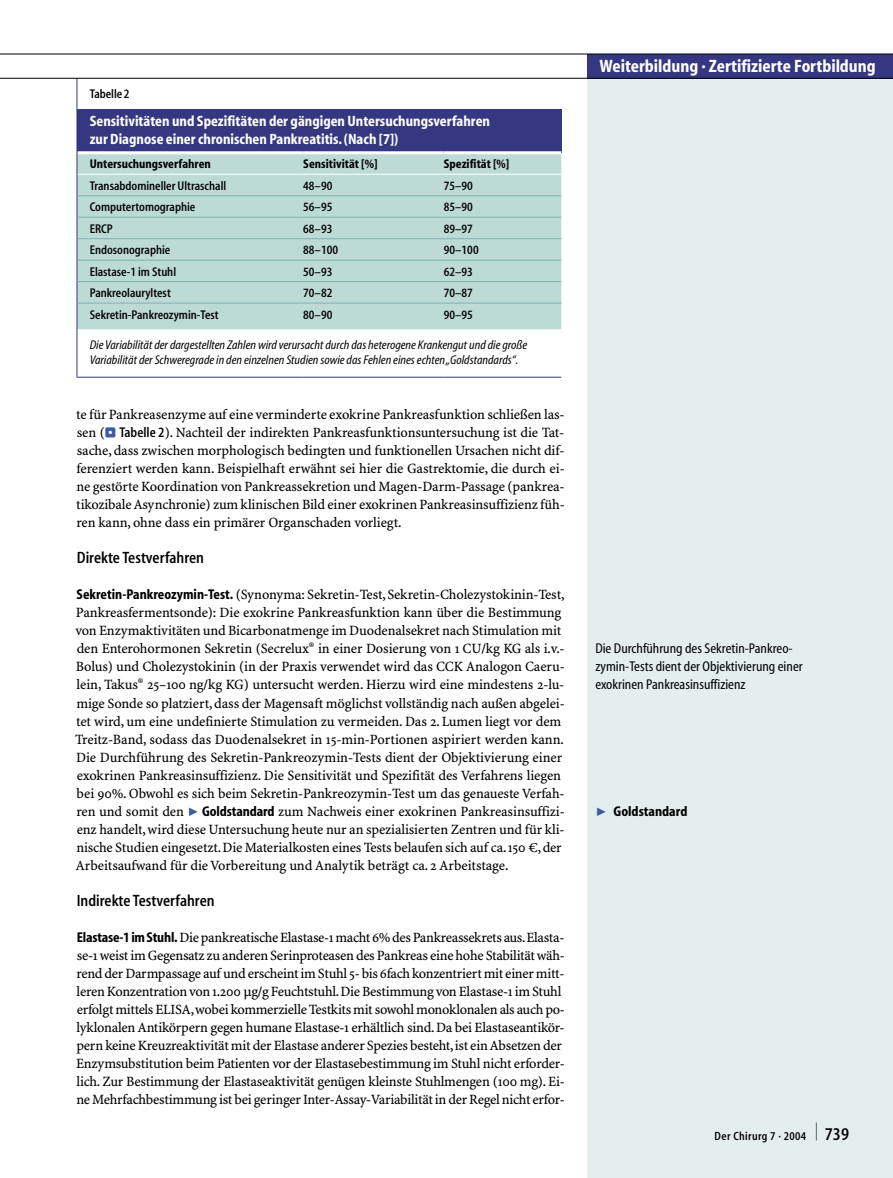
<style>
.page{position:relative;width:893px;height:1178px;background:#fff}
.page>*{position:absolute;margin:0;border:0;box-sizing:border-box;transform-origin:0 0}
.t1{font:700 condensed 18px "S Myriad";color:#fff}
.t2{font:600 condensed 16.5px "S Myriad";color:#000}
.t3{font:700 condensed 15px/18px "S Myriad";color:#fff}
.t4{font:14.25px/18px "S Minion Plus";letter-spacing:-.015em;color:#000}
.t5{font:condensed 14.25px/18px "S Myriad";color:#000}
.t6{font:700 condensed 14.25px "S Myriad";color:#000}
.t7{font:600 condensed 12.75px "S Myriad";color:#000}
.t8{font:italic condensed 12.75px/15px "S Myriad";color:#000}
.t9{font:700 condensed 12.75px "S Myriad";color:#000}
.t10{font:600 condensed 12px "S Myriad";letter-spacing:.03em;color:#000}
.s1{font-family:"S Buttons";font-size:13.5px;color:#3c5ba3}
.s2{font-family:"S Myriad";font-weight:600;font-stretch:condensed}
.s3{font-family:"S Myriad";font-weight:700;font-stretch:condensed}
.s4{font-size:18px}
</style>
<div class="page">
<div style="left:587px;top:78px;width:306px;height:1100px;background:#e4eeed"></div>
<svg style="left:78px;top:329px;width:483px;height:48px"></svg>
<div style="left:77px;top:109px;width:484px;height:44px;background:#353881"></div>
<div style="left:78px;top:154px;width:483px;height:175px;background:#bddad5"></div>
<hr style="left:77px;top:151px;width:225px;height:3px;background:#fff">
<hr style="left:302px;top:151px;width:141px;height:3px;background:#fff">
<hr style="left:443px;top:151px;width:118px;height:3px;background:#fff">
<hr style="left:77px;top:78px;width:1px;height:31px;background:#353881">
<hr style="left:77px;top:109px;width:1px;height:44px;background:#353881">
<hr style="left:77px;top:329px;width:1px;height:48px;background:#353881">
<hr style="left:77px;top:377px;width:225px;height:1px;background:#353881">
<hr style="left:302px;top:377px;width:141px;height:1px;background:#353881">
<hr style="left:443px;top:377px;width:118px;height:1px;background:#353881">
<hr style="left:77px;top:174px;width:225px;height:1px;background:#fff">
<hr style="left:302px;top:174px;width:141px;height:1px;background:#fff">
<hr style="left:443px;top:174px;width:118px;height:1px;background:#fff">
<svg style="left:77px;top:153px;width:1px;height:176px"></svg>
<hr style="left:77px;top:195px;width:225px;height:1px;background:#76b8ad">
<hr style="left:302px;top:195px;width:141px;height:1px;background:#76b8ad">
<hr style="left:443px;top:195px;width:118px;height:1px;background:#76b8ad">
<hr style="left:77px;top:217px;width:225px;height:1px;background:#76b8ad">
<hr style="left:302px;top:217px;width:141px;height:1px;background:#76b8ad">
<hr style="left:443px;top:217px;width:118px;height:1px;background:#76b8ad">
<hr style="left:77px;top:238px;width:225px;height:1px;background:#76b8ad">
<hr style="left:302px;top:238px;width:141px;height:1px;background:#76b8ad">
<hr style="left:443px;top:238px;width:118px;height:1px;background:#76b8ad">
<hr style="left:77px;top:260px;width:225px;height:1px;background:#76b8ad">
<hr style="left:302px;top:260px;width:141px;height:1px;background:#76b8ad">
<hr style="left:443px;top:260px;width:118px;height:1px;background:#76b8ad">
<hr style="left:77px;top:281px;width:225px;height:1px;background:#76b8ad">
<hr style="left:302px;top:281px;width:141px;height:1px;background:#76b8ad">
<hr style="left:443px;top:281px;width:118px;height:1px;background:#76b8ad">
<hr style="left:77px;top:303px;width:225px;height:1px;background:#76b8ad">
<hr style="left:302px;top:303px;width:141px;height:1px;background:#76b8ad">
<hr style="left:443px;top:303px;width:118px;height:1px;background:#76b8ad">
<div style="left:587px;top:54px;width:306px;height:24px;background:#353881"></div>
<hr style="left:0;top:54px;width:893px;height:1px;background:#000">
<hr style="left:0;top:78px;width:893px;height:1px;background:#000">
<p class="t7" style="left:90px;top:88px;width:41px">Tabelle 2</p>
<p class="t3" style="left:90px;top:113px;width:402px">Sensitivitäten und Spezifitäten der gängigen Untersuchungsverfahren zur Diagnose einer chronischen Pankreatitis. (Nach [7])</p>
<p class="t9" style="left:90px;top:158px;width:123px">Untersuchungsverfahren</p>
<p class="t9" style="left:303px;top:158px;width:76px">Sensitivität [%]</p>
<p class="t9" style="left:444px;top:158px;width:67px">Spezifität [%]</p>
<p class="t7" style="left:90px;top:179px;width:138px">Transabdomineller Ultraschall</p>
<p class="t7" style="left:303px;top:179px;width:31px">48–90</p>
<p class="t7" style="left:444px;top:179px;width:31px">75–90</p>
<p class="t7" style="left:90px;top:201px;width:107px">Computertomographie</p>
<p class="t7" style="left:303px;top:201px;width:31px">56–95</p>
<p class="t7" style="left:444px;top:201px;width:31px">85–90</p>
<p class="t7" style="left:90px;top:222px;width:25px">ERCP</p>
<p class="t7" style="left:303px;top:222px;width:31px">68–93</p>
<p class="t7" style="left:444px;top:222px;width:31px">89–97</p>
<p class="t7" style="left:90px;top:244px;width:82px">Endosonographie</p>
<p class="t7" style="left:303px;top:244px;width:36px">88–100</p>
<p class="t7" style="left:444px;top:244px;width:36px">90–100</p>
<p class="t7" style="left:90px;top:265px;width:88px">Elastase-1 im Stuhl</p>
<p class="t7" style="left:303px;top:265px;width:31px">50–93</p>
<p class="t7" style="left:444px;top:265px;width:31px">62–93</p>
<p class="t7" style="left:90px;top:286px;width:83px">Pankreolauryltest</p>
<p class="t7" style="left:303px;top:286px;width:31px">70–82</p>
<p class="t7" style="left:444px;top:286px;width:31px">70–87</p>
<p class="t7" style="left:90px;top:308px;width:131px">Sekretin-Pankreozymin-Test</p>
<p class="t7" style="left:303px;top:308px;width:31px">80–90</p>
<p class="t7" style="left:444px;top:308px;width:31px">90–95</p>
<p class="t8" style="left:90px;top:338px;width:439px">Die Variabilität der dargestellten Zahlen wird verursacht durch das heterogene Krankengut und die große<br>Variabilität der Schweregrade in den einzelnen Studien sowie das Fehlen eines echten „Goldstandards“.</p>
<p class="t4" style="left:76px;top:406px;width:490px;text-align:justify">te für Pankreasenzyme auf eine verminderte exokrine Pankreasfunktion schließen las&shy;sen (<span class="s1">⊡</span> <span class="s2">Tabelle 2</span>). Nachteil der indirekten Pankreasfunktionsuntersuchung ist die Tat&shy;sache, dass zwischen morphologisch bedingten und funktionellen Ursachen nicht dif&shy;ferenziert werden kann. Beispielhaft erwähnt sei hier die Gastrektomie, die durch ei&shy;ne gestörte Koordination von Pankreassekretion und Magen-Darm-Passage (pankrea&shy;tikozibale Asynchronie) zum klinischen Bild einer exokrinen Pankreasinsuffizienz füh&shy;ren kann, ohne dass ein primärer Organschaden vorliegt.</p>
<p class="t2" style="left:77px;top:550px;width:129px">Direkte Testverfahren</p>
<p class="t4" style="left:75px;top:586px;width:491px"><span class="s3">Sekretin-Pankreozymin-Test.</span> (Synonyma: Sekretin-Test, Sekretin-Cholezystokinin-Test, Pankreasfermentsonde): Die exokrine Pankreasfunktion kann über die Bestimmung von Enzymaktivitäten und Bicarbonatmenge im Duodenalsekret nach Stimulation mit den Enterohormonen Sekretin (Secrelux<sup>®</sup> in einer Dosierung von 1 CU/kg KG als i.v.- Bolus) und Cholezystokinin (in der Praxis verwendet wird das CCK Analogon Caeru&shy;lein, Takus<sup>®</sup> 25–100 ng/kg KG) untersucht werden. Hierzu wird eine mindestens 2-lu&shy;mige Sonde so platziert, dass der Magensaft möglichst vollständig nach außen abgelei&shy;tet wird, um eine undefinierte Stimulation zu vermeiden. Das 2. Lumen liegt vor dem Treitz-Band, sodass das Duodenalsekret in 15-min-Portionen aspiriert werden kann.<br>Die Durchführung des Sekretin-Pankreozymin-Tests dient der Objektivierung einer exokrinen Pankreasinsuffizienz. Die Sensitivität und Spezifität des Verfahrens liegen bei 90%. Obwohl es sich beim Sekretin-Pankreozymin-Test um das genaueste Verfah&shy;ren und somit den</p>
<p class="t4" style="left:76px;top:802px;width:491px;text-indent:127px"><span class="s3">Goldstandard</span> zum Nachweis einer exokrinen Pankreasinsuffizi&shy;enz handelt, wird diese Untersuchung heute nur an spezialisierten Zentren und für kli&shy;nische Studien eingesetzt. Die Materialkosten eines Tests belaufen sich auf ca. 150 €, der Arbeitsaufwand für die Vorbereitung und Analytik beträgt ca. 2 Arbeitstage.</p>
<p class="t2" style="left:77px;top:892px;width:139px">Indirekte Testverfahren</p>
<p class="t4" style="left:76px;top:928px;width:490px"><span class="s3">Elastase-1 im Stuhl.</span> Die pankreatische Elastase-1 macht 6% des Pankreassekrets aus.Elasta&shy;se-1 weist im Gegensatz zu anderen Serinproteasen des Pankreas eine hohe Stabilität wäh&shy;rend der Darmpassage auf und erscheint im Stuhl 5- bis 6fach konzentriert mit einer mitt&shy;leren Konzentration von 1.200 g/g Feuchtstuhl. Die Bestimmung von Elastase-1 im Stuhl erfolgt mittels ELISA, wobei kommerzielle Testkits mit sowohl monoklonalen als auch po&shy;lyklonalen Antikörpern gegen humane Elastase-1 erhältlich sind. Da bei Elastaseantikör&shy;pern keine Kreuzreaktivität mit der Elastase anderer Spezies besteht, ist ein Absetzen der Enzymsubstitution beim Patienten vor der Elastasebestimmung im Stuhl nicht erforder&shy;lich. Zur Bestimmung der Elastaseaktivität genügen kleinste Stuhlmengen (100 mg). Ei&shy;ne Mehrfachbestimmung ist bei geringer Inter-Assay-Variabilität in der Regel nicht erfor-</p>
<p class="t1" style="left:600px;top:57px;width:278px">Weiterbildung · Zertifizierte Fortbildung</p>
<p class="t5" style="left:595px;top:640px;width:209px">Die Durchführung des Sekretin-Pankreo&shy;zymin-Tests dient der Objektivierung einer exokrinen Pankreasinsuffizienz</p>
<p class="t6" style="left:614px;top:803px;width:75px">Goldstandard</p>
<p class="t10" style="left:715px;top:1129px;width:136px">Der Chirurg 7 · 2004 <sup>|</sup> <span class="s4">739</span></p>
</div>
